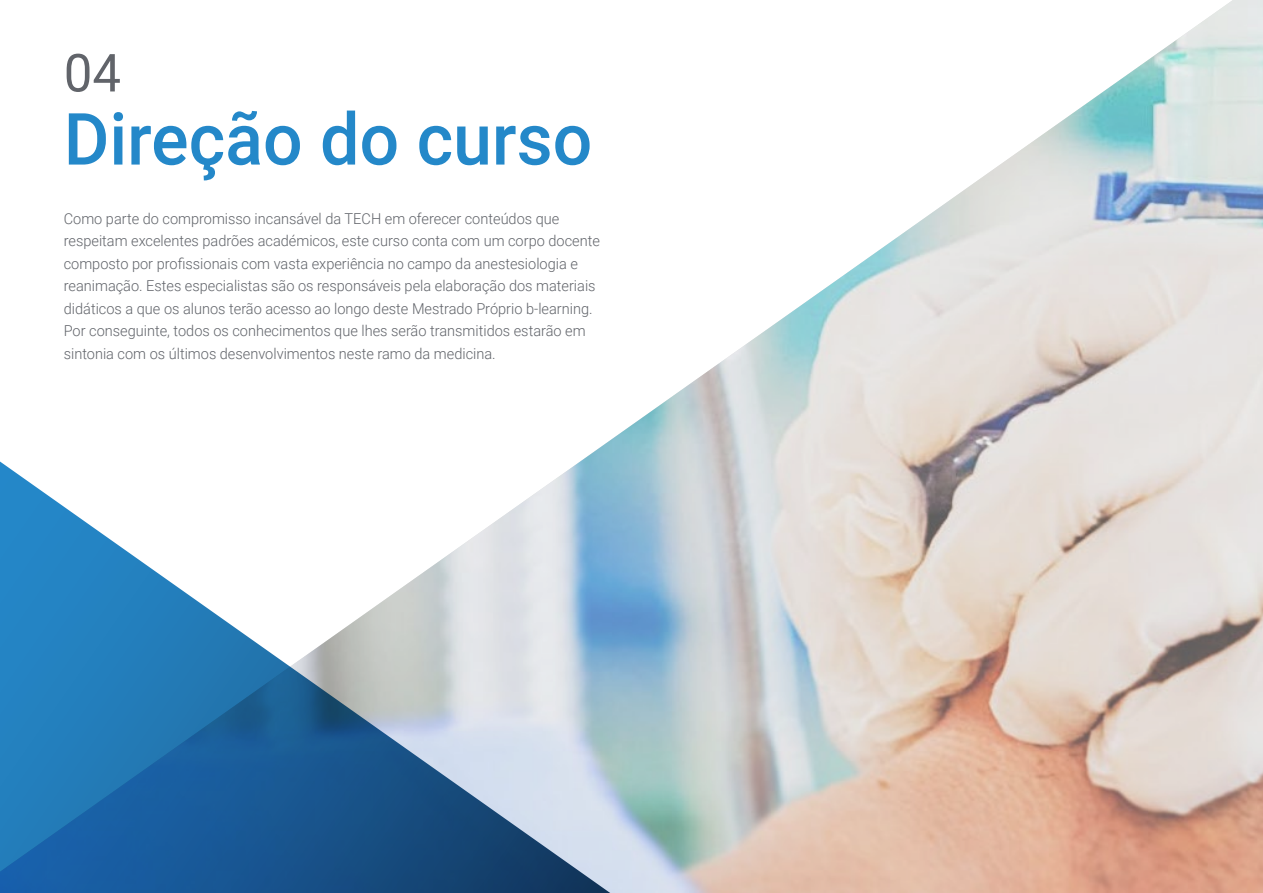
<style>
.page{position:relative;width:1263px;height:893px;background:#fff}
.page>*{position:absolute;margin:0;border:0;box-sizing:border-box;transform-origin:0 0}
.t1{font:500 72px "Roboto";color:#2488c9}
.t2{font:52.5px "Roboto";color:#61646a}
.t3{font:300 15px/22.5px "Roboto";color:#61646a}
</style>
<div class="page">
<img style="left:602px;top:0;width:661px;height:893px">
<svg style="left:0;top:446px;width:640px;height:447px"></svg>
<h2 class="t2" style="left:64px;top:36px;width:59px">04</h2>
<h1 class="t1" style="left:64px;top:89px;width:530px">Direção do curso</h1>
<p class="t3" style="left:64px;top:207px;width:538px">Como parte do compromisso incansável da TECH em oferecer conteúdos que respeitam excelentes padrões académicos, este curso conta com um corpo docente composto por profissionais com vasta experiência no campo da anestesiologia e reanimação. Estes especialistas são os responsáveis pela elaboração dos materiais didáticos a que os alunos terão acesso ao longo deste Mestrado Próprio b-learning.<br>Por conseguinte, todos os conhecimentos que lhes serão transmitidos estarão em sintonia com os últimos desenvolvimentos neste ramo da medicina.</p>
</div>
